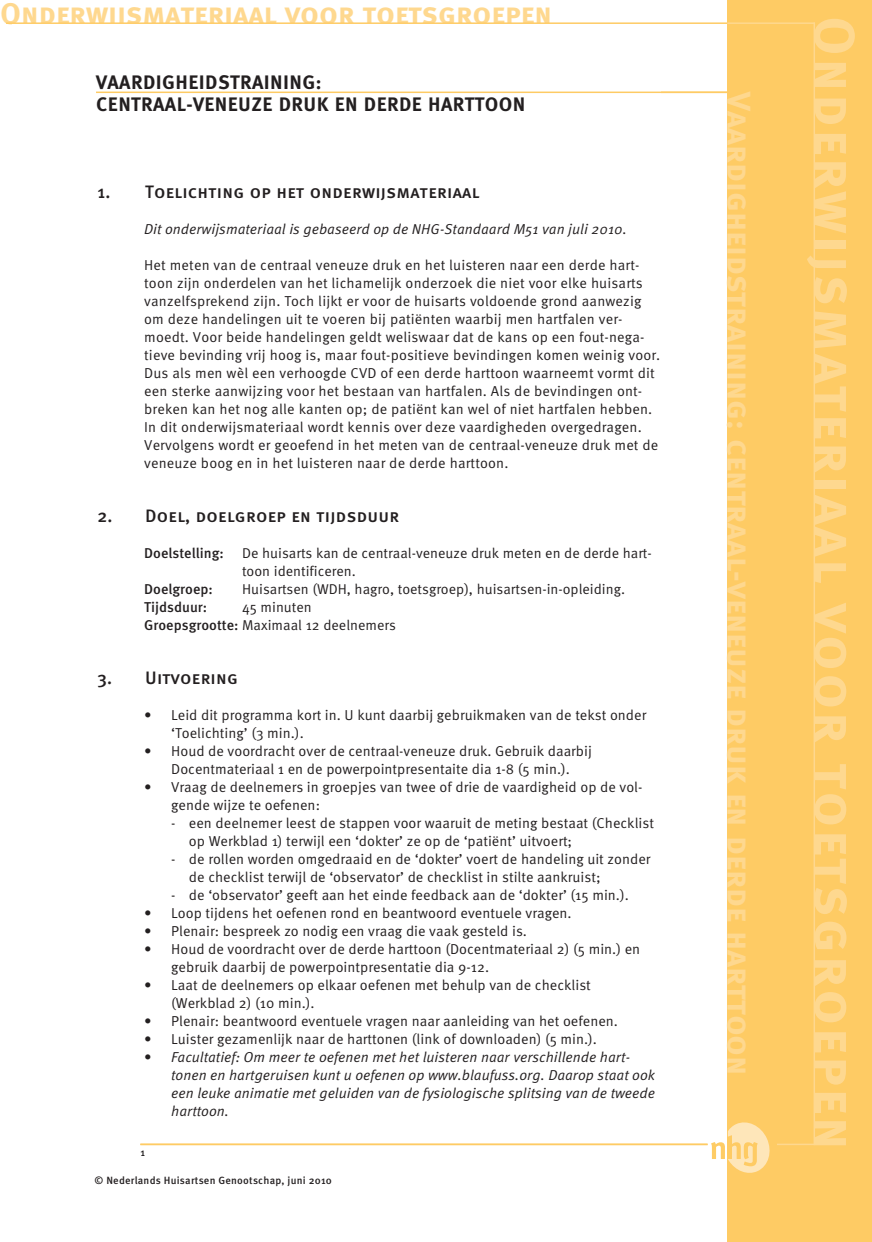
<style>
.page{position:relative;width:872px;height:1242px;background:#fff}
.page>*{position:absolute;margin:0;border:0;box-sizing:border-box;transform-origin:0 0}
.Normaal{font:57px "Meta Bold Caps";letter-spacing:.045em;color:#fed88f}
.Normaal-2{font:33px "Meta Bold Caps";color:#fed88f}
.Normaal-3{font:30px "Meta Bold Caps";color:#fed88f}
.Hoofd{font:19.5px/22.5px "Meta Bold Caps";letter-spacing:.02em;color:#231f20}
.Kop1{font:18px "Meta Medium Caps";letter-spacing:.015em;color:#231f20}
.Normaal-4{font:14.4px/18px "Meta OT Norm";color:#231f20}
.Normaal-5{font:14.4px/18px "Meta OT Norm Ita";color:#231f20}
.Inspring_norm{font:14.25px/18px "Meta OT Norm";color:#231f20}
.Inspring_norm-2{font:500 14.25px "Meta OT";color:#231f20}
.Kop1-2{font:500 10.5px "Meta OT";letter-spacing:.02em;color:#231f20}
.Bijschrift{font:500 10.5px "Meta OT";color:#231f20}
.s1{font-family:"Meta OT";font-weight:500}
.s2{font-family:"Meta OT Norm"}
</style>
<div class="page">
<div style="left:727px;top:0;width:145px;height:1242px;background:#fecb64"></div>
<svg style="left:711px;top:1122px;width:58px;height:50px"></svg>
<hr style="left:140px;top:1143px;width:567px;height:2px;background:#fecb64">
<hr style="left:96px;top:92px;width:631px;height:1px;background:#fecb64">
<hr style="left:6px;top:22px;width:721px;height:2px;background:#fecb64">
<hr style="left:777px;top:1143px;width:38px;height:2px;background:#fed88f">
<hr style="left:727px;top:22px;width:88px;height:2px;background:#fed88f">
<hr style="left:813px;top:22px;width:2px;height:1123px;background:#fed88f">
<p class="Normaal-3" style="left:0;top:-5px;width:553px">Onderwijsmateriaal voor toetsgroepen</p>
<p class="Hoofd" style="left:96px;top:70px;width:431px">VAARDIGHEIDSTRAINING:<br>CENTRAAL-VENEUZE DRUK EN DERDE HARTTOON</p>
<p class="Kop1" style="left:97px;top:181px;width:383px">1. Toelichting op het onderwijsmateriaal</p>
<p class="Normaal-5" style="left:144px;top:220px;width:484px">Dit onderwijsmateriaal is gebaseerd op de NHG-Standaard M51 van juli 2010.</p>
<p class="Normaal-4" style="left:144px;top:256px;width:517px">Het meten van de centraal veneuze druk en het luisteren naar een derde hart&shy;toon zijn onderdelen van het lichamelijk onderzoek die niet voor elke huisarts vanzelfsprekend zijn. Toch lijkt er voor de huisarts voldoende grond aanwezig om deze handelingen uit te voeren bij patiënten waarbij men hartfalen ver&shy;moedt. Voor beide handelingen geldt weliswaar dat de kans op een fout-nega&shy;tieve bevinding vrij hoog is, maar fout-positieve bevindingen komen weinig voor.<br>Dus als men wèl een verhoogde CVD of een derde harttoon waarneemt vormt dit een sterke aanwijzing voor het bestaan van hartfalen. Als de bevindingen ont&shy;breken kan het nog alle kanten op; de patiënt kan wel of niet hartfalen hebben.</p>
<p class="Normaal-4" style="left:144px;top:418px;width:515px">In dit onderwijsmateriaal wordt kennis over deze vaardigheden overgedragen.<br>Vervolgens wordt er geoefend in het meten van de centraal-veneuze druk met de veneuze boog en in het luisteren naar de derde harttoon.</p>
<p class="Kop1" style="left:97px;top:505px;width:303px">2. Doel, doelgroep en tijdsduur</p>
<p class="Inspring_norm-2" style="left:144px;top:545px;width:81px">Doelstelling:</p>
<p class="Inspring_norm" style="left:242px;top:544px;width:411px">De huisarts kan de centraal-veneuze druk meten en de derde hart&shy;toon identificeren.</p>
<p class="Inspring_norm-2" style="left:144px;top:581px;width:70px">Doelgroep:</p>
<p class="Inspring_norm" style="left:242px;top:580px;width:384px">Huisartsen (WDH, hagro, toetsgroep), huisartsen-in-opleiding.</p>
<p class="Inspring_norm-2" style="left:144px;top:599px;width:64px">Tijdsduur:</p>
<p class="Inspring_norm" style="left:242px;top:598px;width:71px">45 minuten</p>
<p class="Inspring_norm" style="left:144px;top:616px;width:253px"><span class="s1">Groepsgrootte:</span> Maximaal 12 deelnemers</p>
<p class="Kop1" style="left:97px;top:667px;width:142px">3. Uitvoering</p>
<p class="Normaal-4" style="left:171px;top:706px;width:476px;text-indent:-27px">• Leid dit programma kort in. U kunt daarbij gebruikmaken van de tekst onder ‘Toelichting’ (3 min.).</p>
<p class="Normaal-4" style="left:144px;top:742px;width:449px;text-align:center">• Houd de voordracht over de centraal-veneuze druk. Gebruik daarbij<br>Docentmateriaal 1 en de powerpointpresentaite dia 1-8 (5 min.).</p>
<p class="Normaal-4" style="left:171px;top:778px;width:473px;text-indent:-27px">• Vraag de deelnemers in groepjes van twee of drie de vaardigheid op de vol&shy;gende wijze te oefenen:</p>
<p class="Normaal-4" style="left:189px;top:814px;width:466px;text-indent:-18px">- een deelnemer leest de stappen voor waaruit de meting bestaat (Checklist op Werkblad 1) terwijl een ‘dokter’ ze op de ‘patiënt’ uitvoert;</p>
<p class="Normaal-4" style="left:189px;top:850px;width:463px;text-indent:-18px">- de rollen worden omgedraaid en de ‘dokter’ voert de handeling uit zonder de checklist terwijl de ‘observator’ de checklist in stilte aankruist;</p>
<p class="Normaal-4" style="left:171px;top:886px;width:459px">- de ‘observator’ geeft aan het einde feedback aan de ‘dokter’ (15 min.).</p>
<p class="Normaal-4" style="left:144px;top:904px;width:429px">• Loop tijdens het oefenen rond en beantwoord eventuele vragen.</p>
<p class="Normaal-4" style="left:144px;top:922px;width:384px">• Plenair: bespreek zo nodig een vraag die vaak gesteld is.</p>
<p class="Normaal-4" style="left:171px;top:940px;width:470px;text-indent:-27px">• Houd de voordracht over de derde harttoon (Docentmateriaal 2) (5 min.) en gebruik daarbij de powerpointpresentatie dia 9-12.</p>
<p class="Normaal-4" style="left:171px;top:976px;width:421px;text-indent:-27px">• Laat de deelnemers op elkaar oefenen met behulp van de checklist (Werkblad 2) (10 min.).</p>
<p class="Normaal-4" style="left:144px;top:1012px;width:475px">• Plenair: beantwoord eventuele vragen naar aanleiding van het oefenen.</p>
<p class="Normaal-4" style="left:144px;top:1030px;width:454px">• Luister gezamenlijk naar de harttonen (link of downloaden) (5 min.).</p>
<p class="Normaal-5" style="left:171px;top:1048px;width:485px;text-indent:-27px"><span class="s2">•</span> Facultatief: Om meer te oefenen met het luisteren naar verschillende hart&shy;tonen en hartgeruisen kunt u oefenen op www.blaufuss.org. Daarop staat ook een leuke animatie met geluiden van de fysiologische splitsing van de tweede harttoon.</p>
<p class="Bijschrift" style="left:140px;top:1146px;width:6px">1</p>
<p class="Kop1-2" style="left:94px;top:1174px;width:239px">© Nederlands Huisartsen Genootschap, juni 2010</p>
<p class="Normaal-2" style="left:758px;top:92px;width:985px;rotate:90deg">Vaardigheidstraining: centraal-veneuze druk en derde harttoon</p>
<p class="Normaal" style="left:868px;top:16px;width:1135px;rotate:90deg">Onderwijsmateriaal voor toetsgroepen</p>
</div>
